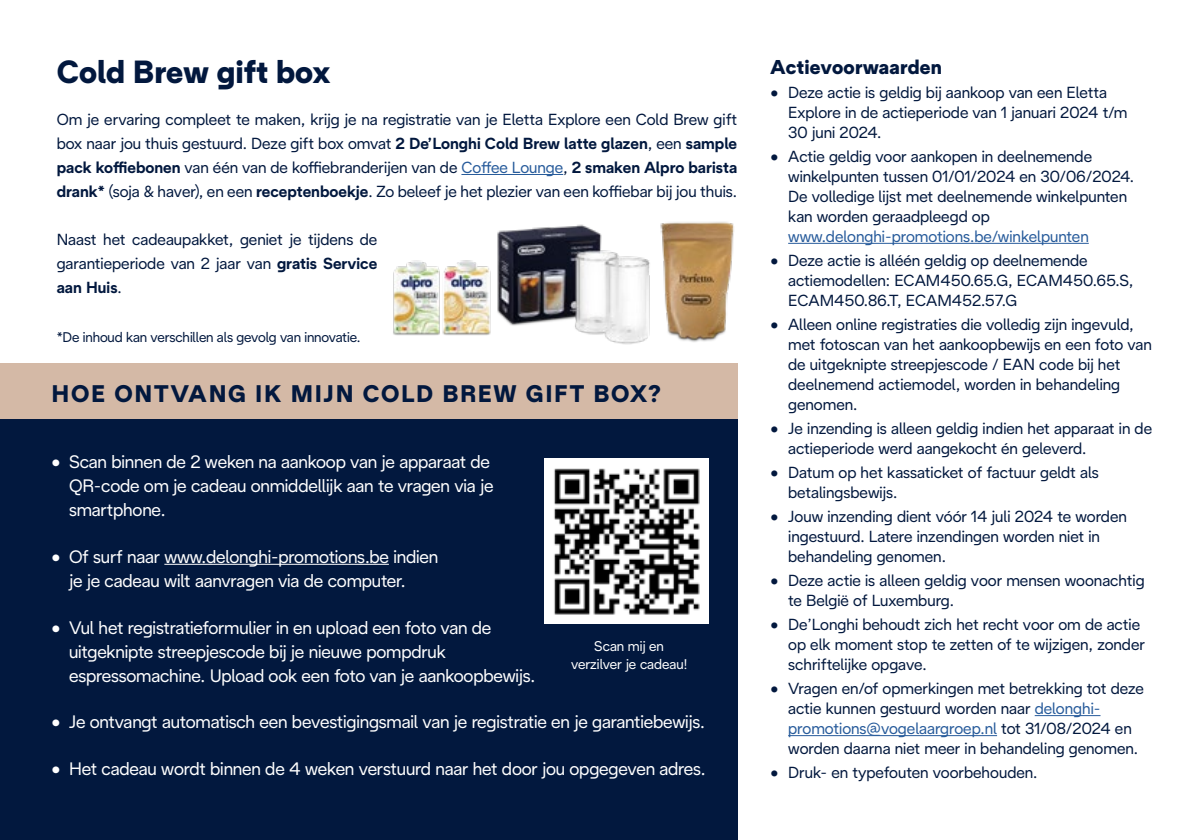
<style>
.page{position:relative;width:1191px;height:840px;background:#fff}
.page>*{position:absolute;margin:0;border:0;box-sizing:border-box;transform-origin:0 0}
.t1{font:900 32px "De Longhi Sans";color:#02183e}
.t2{font:900 24px "De Longhi Sans";letter-spacing:.07em;color:#02183e}
.t3{font:900 20px "De Longhi Sans";letter-spacing:.01em;color:#02183e}
.t4{font:18px/24px "De Longhi Sans";letter-spacing:-.01em;color:#fff}
.t5{font:16px/20px "De Longhi Sans";color:#02183e}
.t6{font:16px "De Longhi Sans";color:#275b9b}
.t7{font:14px "De Longhi Sans";letter-spacing:-.01em;color:#02183e}
.t8{font:14px/18px "De Longhi Sans";color:#fff;text-align:center}
.s1{font-weight:700}
.s2{color:#275b9b}
</style>
<div class="page">
<div style="left:0;top:363px;width:737px;height:59px;background:#d4b9a6"></div>
<hr style="left:788px;top:243px;width:300px;height:1px;background:#275b9b">
<hr style="left:1034px;top:714px;width:66px;height:1px;background:#275b9b">
<hr style="left:788px;top:734px;width:209px;height:1px;background:#275b9b">
<div style="left:0;top:420px;width:737px;height:419px;background:#02183e"></div>
<hr style="left:164px;top:563px;width:225px;height:1px;background:#fff">
<hr style="left:461px;top:174px;width:102px;height:1px;background:#275b9b">
<img style="left:544px;top:458px;width:165px;height:165px">
<img style="left:393px;top:221px;width:341px;height:124px">
<h1 class="t1" style="left:57px;top:52px;width:275px">Cold Brew gift box</h1>
<p class="t5" style="left:57px;top:107px;width:682px;line-height:24px;text-align:justify">Om je ervaring compleet te maken, krijg je na registratie van je Eletta Explore een Cold Brew gift box naar jou thuis gestuurd. Deze gift box omvat <span class="s1">2 De’Longhi Cold Brew latte glazen</span>, een <span class="s1">sample pack koffiebonen</span> van één van de koffiebranderijen van de <span class="s2">Coffee Lounge</span>, <span class="s1">2 smaken Alpro barista drank*</span> (soja &amp; haver), en een <span class="s1">receptenboekje</span>. Zo beleef je het plezier van een koffiebar bij jou thuis.</p>
<p class="t5" style="left:57px;top:227px;width:322px;line-height:24px;text-align:justify">Naast het cadeaupakket, geniet je tijdens de garantieperiode van 2 jaar van <span class="s1">gratis Service aan Huis</span>.</p>
<p class="t7" style="left:57px;top:328px;width:305px">*De inhoud kan verschillen als gevolg van innovatie.</p>
<h2 class="t2" style="left:52px;top:379px;width:611px">HOE ONTVANG IK MIJN COLD BREW GIFT BOX?</h2>
<p class="t4" style="left:69px;top:449px;width:426px;text-indent:-18px">• Scan binnen de 2 weken na aankoop van je apparaat de<br>QR-code om je cadeau onmiddellijk aan te vragen via je smartphone.</p>
<p class="t4" style="left:69px;top:544px;width:371px;text-indent:-18px">• Of surf naar www.delonghi-promotions.be indien je je cadeau wilt aanvragen via de computer.</p>
<p class="t4" style="left:69px;top:614px;width:467px;text-indent:-18px">• Vul het registratieformulier in en upload een foto van de uitgeknipte streepjescode bij je nieuwe pompdruk espressomachine. Upload ook een foto van je aankoopbewijs.</p>
<p class="t4" style="left:51px;top:709px;width:655px">• Je ontvangt automatisch een bevestigingsmail van je registratie en je garantiebewijs.</p>
<p class="t4" style="left:51px;top:756px;width:656px">• Het cadeau wordt binnen de 4 weken verstuurd naar het door jou opgegeven adres.</p>
<p class="t8" style="left:571px;top:636px;width:118px">Scan mij en verzilver je cadeau!</p>
<p class="t3" style="left:770px;top:55px;width:173px">Actievoorwaarden</p>
<p class="t5" style="left:788px;top:82px;width:341px;text-indent:-18px">• Deze actie is geldig bij aankoop van een Eletta<br>Explore in de actieperiode van 1 januari 2024 t/m<br>30 juni 2024.</p>
<p class="t5" style="left:788px;top:146px;width:347px;text-indent:-18px">• Actie geldig voor aankopen in deelnemende winkelpunten tussen 01/01/2024 en 30/06/2024.<br>De volledige lijst met deelnemende winkelpunten kan worden geraadpleegd op</p>
<p class="t6" style="left:788px;top:227px;width:302px">www.delonghi-promotions.be/winkelpunten</p>
<p class="t5" style="left:788px;top:250px;width:346px;text-indent:-18px">• Deze actie is alléén geldig op deelnemende actiemodellen: ECAM450.65.G, ECAM450.65.S,<br>ECAM450.86.T, ECAM452.57.G</p>
<p class="t5" style="left:788px;top:314px;width:365px;text-indent:-18px">• Alleen online registraties die volledig zijn ingevuld, met fotoscan van het aankoopbewijs en een foto van de uitgeknipte streepjescode / EAN code bij het deelnemend actiemodel, worden in behandeling genomen.</p>
<p class="t5" style="left:788px;top:418px;width:365px;text-indent:-18px">• Je inzending is alleen geldig indien het apparaat in de actieperiode werd aangekocht én geleverd.</p>
<p class="t5" style="left:788px;top:462px;width:312px;text-indent:-18px">• Datum op het kassaticket of factuur geldt als betalingsbewijs.</p>
<p class="t5" style="left:788px;top:506px;width:340px;text-indent:-18px">• Jouw inzending dient vóór 14 juli 2024 te worden ingestuurd. Latere inzendingen worden niet in behandeling genomen.</p>
<p class="t5" style="left:788px;top:570px;width:358px;text-indent:-18px">• Deze actie is alleen geldig voor mensen woonachtig te België of Luxemburg.</p>
<p class="t5" style="left:788px;top:614px;width:358px;text-indent:-18px">• De’Longhi behoudt zich het recht voor om de actie op elk moment stop te zetten of te wijzigen, zonder schriftelijke opgave.</p>
<p class="t5" style="left:788px;top:678px;width:357px;text-indent:-18px">• Vragen en/of opmerkingen met betrekking tot deze actie kunnen gestuurd worden naar <span class="s2">delonghi&shy;promotions@vogelaargroep.nl</span> tot 31/08/2024 en worden daarna niet meer in behandeling genomen.</p>
<p class="t5" style="left:770px;top:762px;width:269px">• Druk- en typefouten voorbehouden.</p>
</div>
